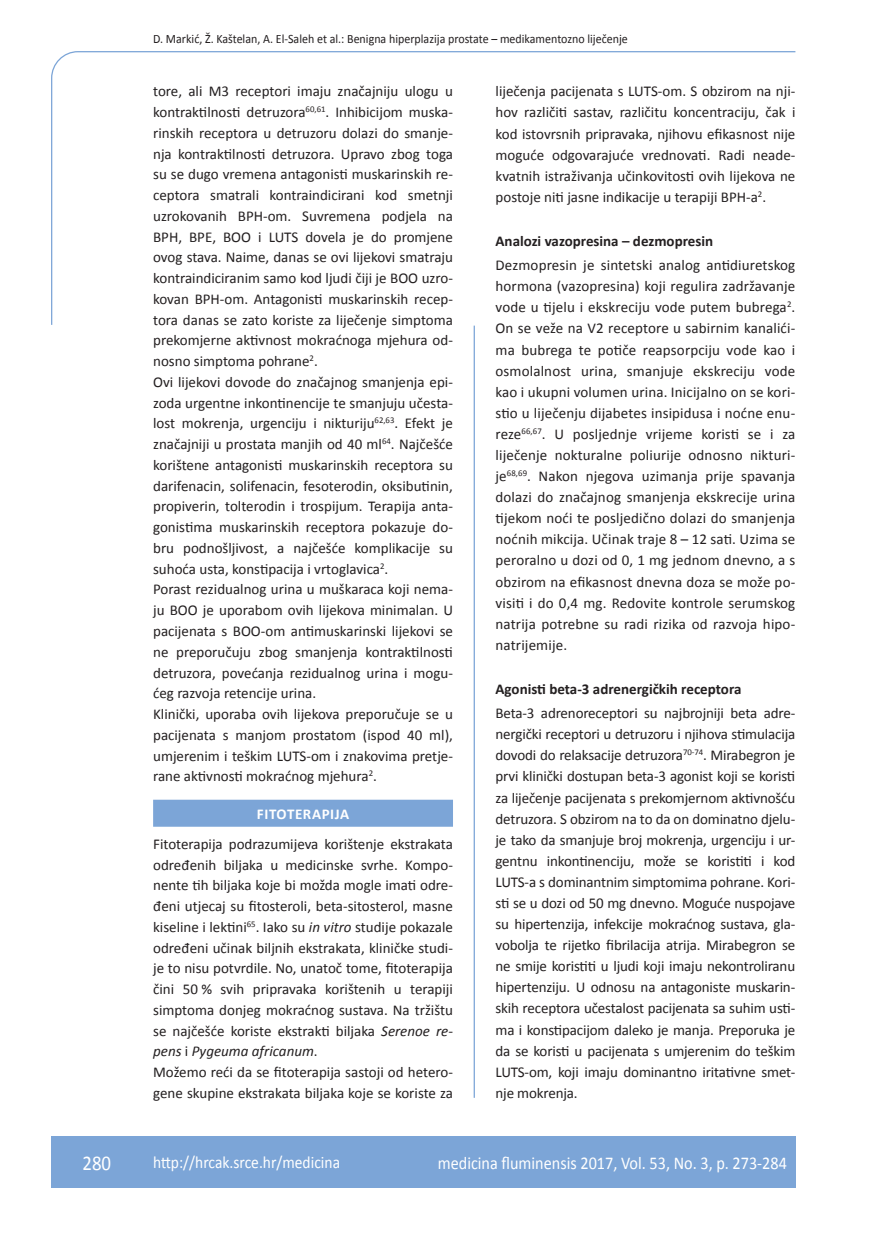
<style>
.page{position:relative;width:872px;height:1234px;background:#fff}
.page>*{position:absolute;margin:0;border:0;box-sizing:border-box;transform-origin:0 0}
.t1{font:21px "Calibri";color:#fff;scale:.9 1}
.t2{font:18px "Calibri";color:#fff;scale:.9 1}
.t3{font:17.25px "Calibri";color:#fff;scale:.9 1}
.t4{font:15px/20.7px "Calibri";color:#231f20;text-align:justify}
.t5{font:700 15px "Calibri";color:#231f20}
.t6{font:700 15px "Calibri";color:#fff}
.t7{font:12.75px "Calibri";color:#231f20;scale:.94 1}
.s1{font-style:italic}
</style>
<div class="page">
<svg style="left:51px;top:51px;width:745px;height:274px"></svg>
<hr style="left:473px;top:325px;width:2px;height:772px;background:#7ca5d7">
<div style="left:51px;top:1135px;width:744px;height:51px;background:#7ca5d7"></div>
<div style="left:153px;top:799px;width:300px;height:27px;background:#7ca5d7"></div>
<p class="t7" style="left:153px;top:30px;width:506px">D. Markić, Ž. Kaštelan, A. El-Saleh et al.: Benigna hiperplazija prostate – medikamentozno liječenje</p>
<p class="t4" style="left:153px;top:80px;width:301px;text-align:left">tore, ali M3 receptori imaju značajniju ulogu u kontraktilnosti detruzora<sup>60,61</sup>. Inhibicijom muska&shy;rinskih receptora u detruzoru dolazi do smanje&shy;nja kontraktilnosti detruzora. Upravo zbog toga su se dugo vremena antagonisti muskarinskih re&shy;ceptora smatrali kontraindicirani kod smetnji uzrokovanih BPH-om. Suvremena podjela na BPH, BPE, BOO i LUTS dovela je do promjene ovog stava. Naime, danas se ovi lijekovi smatraju kontraindiciranim samo kod ljudi čiji je BOO uzro&shy;kovan BPH-om. Antagonisti muskarinskih recep&shy;tora danas se zato koriste za liječenje simptoma prekomjerne aktivnost mokraćnoga mjehura od&shy;nosno simptoma pohrane<sup>2</sup>.<br>Ovi lijekovi dovode do značajnog smanjenja epi&shy;zoda urgentne inkontinencije te smanjuju učesta&shy;lost mokrenja, urgenciju i nikturiju<sup>62,63</sup>. Efekt je značajniji u prostata manjih od 40 ml<sup>64</sup>. Najčešće korištene antagonisti muskarinskih receptora su darifenacin, solifenacin, fesoterodin, oksibutinin, propiverin, tolterodin i trospijum. Terapija anta&shy;gonistima muskarinskih receptora pokazuje do&shy;bru podnošljivost, a najčešće komplikacije su suhoća usta, konstipacija i vrtoglavica<sup>2</sup>.<br>Porast rezidualnog urina u muškaraca koji nema&shy;ju BOO je uporabom ovih lijekova minimalan. U pacijenata s BOO-om antimuskarinski lijekovi se ne preporučuju zbog smanjenja kontraktilnosti detruzora, povećanja rezidualnog urina i mogu&shy;ćeg razvoja retencije urina.<br>Klinički, uporaba ovih lijekova preporučuje se u pacijenata s manjom prostatom (ispod 40 ml), umjerenim i teškim LUTS-om i znakovima pretje&shy;rane aktivnosti mokraćnog mjehura<sup>2</sup>.</p>
<p class="t6" style="left:257px;top:804px;width:17px">Fitoterapija</p>
<p class="t4" style="left:153px;top:832px;width:301px;text-align:left">Fitoterapija podrazumijeva korištenje ekstrakata određenih biljaka u medicinske svrhe. Kompo&shy;nente tih biljaka koje bi možda mogle imati odre&shy;đeni utjecaj su fitosteroli, beta-sitosterol, masne kiseline i lektini<sup>65</sup>. Iako su <span class="s1">in vitro</span> studije pokazale određeni učinak biljnih ekstrakata, kliničke studi&shy;je to nisu potvrdile. No, unatoč tome, fitoterapija čini 50 % svih pripravaka korištenih u terapiji simptoma donjeg mokraćnog sustava. Na tržištu se najčešće koriste ekstrakti biljaka <span class="s1">Serenoe re&shy;pens</span> i <span class="s1">Pygeuma africanum</span>.<br>Možemo reći da se fitoterapija sastoji od hetero&shy;gene skupine ekstrakata biljaka koje se koriste za</p>
<p class="t4" style="left:495px;top:80px;width:301px">liječenja pacijenata s LUTS-om. S obzirom na nji&shy;hov različiti sastav, različitu koncentraciju, čak i kod istovrsnih pripravaka, njihovu efikasnost nije moguće odgovarajuće vrednovati. Radi neade&shy;kvatnih istraživanja učinkovitosti ovih lijekova ne postoje niti jasne indikacije u terapiji BPH-a<sup>2</sup>.</p>
<p class="t5" style="left:495px;top:232px;width:219px">Analozi vazopresina – dezmopresin</p>
<p class="t4" style="left:495px;top:254px;width:301px;line-height:21.1px">Dezmopresin je sintetski analog antidiuretskog hormona (vazopresina) koji regulira zadržavanje vode u tijelu i ekskreciju vode putem bubrega<sup>2</sup>.<br>On se veže na V2 receptore u sabirnim kanalići&shy;ma bubrega te potiče reapsorpciju vode kao i osmolalnost urina, smanjuje ekskreciju vode kao i ukupni volumen urina. Inicijalno on se kori&shy;stio u liječenju dijabetes insipidusa i noćne enu&shy;reze<sup>66,67</sup>. U posljednje vrijeme koristi se i za liječenje nokturalne poliurije odnosno nikturi&shy;je<sup>68,69</sup>. Nakon njegova uzimanja prije spavanja dolazi do značajnog smanjenja ekskrecije urina tijekom noći te posljedično dolazi do smanjenja noćnih mikcija. Učinak traje 8 – 12 sati. Uzima se peroralno u dozi od 0, 1 mg jednom dnevno, a s obzirom na efikasnost dnevna doza se može po&shy;visiti i do 0,4 mg. Redovite kontrole serumskog natrija potrebne su radi rizika od razvoja hipo&shy;natrijemije.</p>
<p class="t5" style="left:495px;top:680px;width:247px">Agonisti beta-3 adrenergičkih receptora</p>
<p class="t4" style="left:495px;top:701px;width:301px;line-height:21.1px">Beta-3 adrenoreceptori su najbrojniji beta adre&shy;nergički receptori u detruzoru i njihova stimulacija dovodi do relaksacije detruzora<sup>70-74</sup>. Mirabegron je prvi klinički dostupan beta-3 agonist koji se koristi za liječenje pacijenata s prekomjernom aktivnošću detruzora. S obzirom na to da on dominatno djelu&shy;je tako da smanjuje broj mokrenja, urgenciju i ur&shy;gentnu inkontinenciju, može se koristiti i kod LUTS-a s dominantnim simptomima pohrane. Kori&shy;sti se u dozi od 50 mg dnevno. Moguće nuspojave su hipertenzija, infekcije mokraćnog sustava, gla&shy;vobolja te rijetko fibrilacija atrija. Mirabegron se ne smije koristiti u ljudi koji imaju nekontroliranu hipertenziju. U odnosu na antagoniste muskarin&shy;skih receptora učestalost pacijenata sa suhim usti&shy;ma i konstipacijom daleko je manja. Preporuka je da se koristi u pacijenata s umjerenim do teškim LUTS-om, koji imaju dominantno iritativne smet&shy;nje mokrenja.</p>
<h1 class="t1" style="left:82px;top:1149px;width:33px">280</h1>
<p class="t3" style="left:153px;top:1150px;width:209px">http://hrcak.srce.hr/medicina</p>
<p class="t2" style="left:438px;top:1151px;width:389px">medicina fluminensis 2017, Vol. 53, No. 3, p. 273-284</p>
</div>
